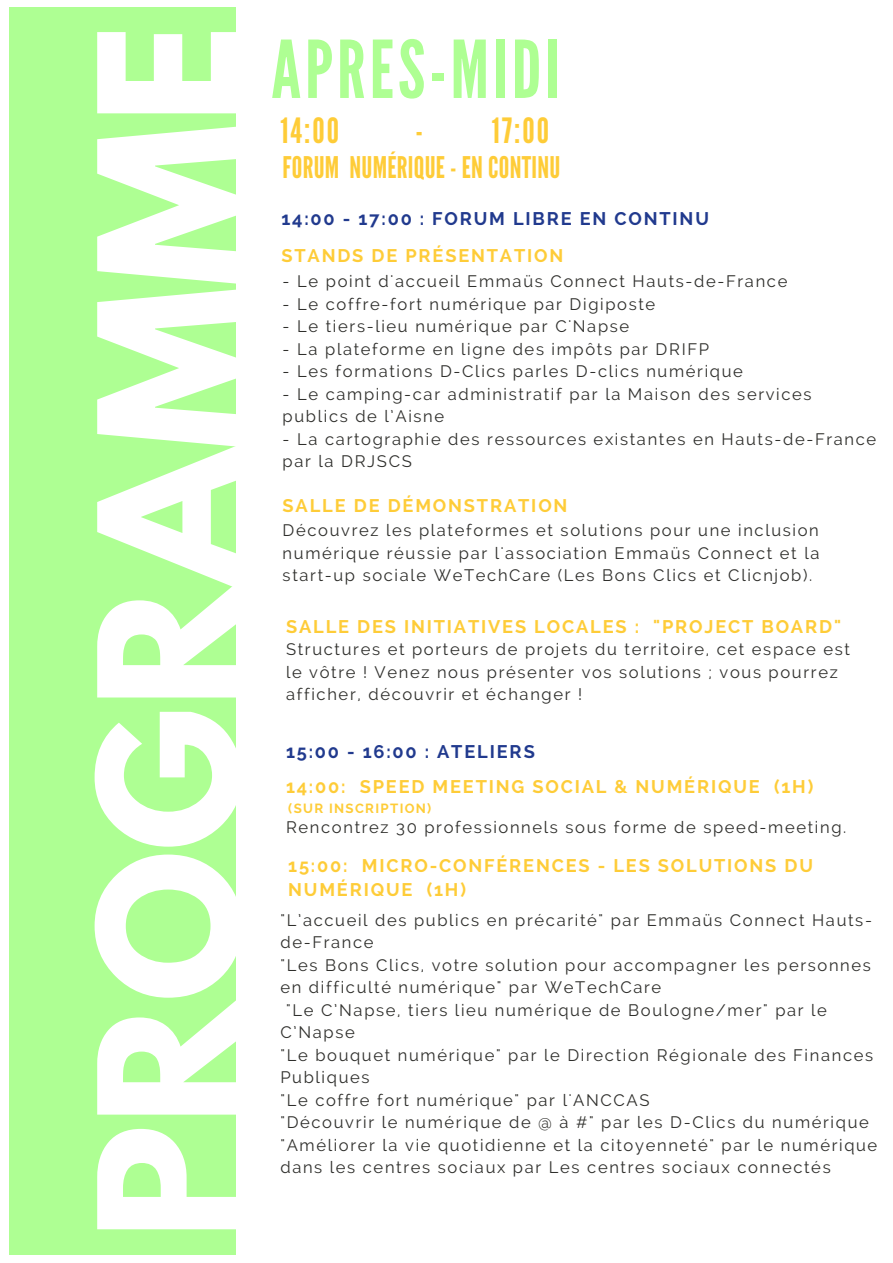
<style>
.page{position:relative;width:893px;height:1263px;background:#fff}
.page>*{position:absolute;margin:0;border:0;box-sizing:border-box;transform-origin:0 0}
.t1{font:700 172.2px "League Spartan";color:#fff}
.t2{font:79.5px "League Gothic";letter-spacing:.05em;color:#aeff93}
.t3{font:34.8px "League Gothic";letter-spacing:.06em;color:#fecc38}
.t4{font:29.85px "League Gothic";letter-spacing:.01em;color:#fecc38}
.t5{font:700 18.15px/24.8px "Raleway";letter-spacing:.1em;color:#fecc38}
.t6{font:700 18.15px "Raleway";letter-spacing:.1em;color:#213a8e}
.t7{font:16.5px/22.5px "Raleway";letter-spacing:.1em;color:#2f2f2c}
.t8{font:700 13.2px "Raleway";letter-spacing:.1em;color:#fecc38}
</style>
<div class="page">
<div style="left:9px;top:7px;width:226px;height:1247px;background:#aeff93"></div>
<h1 class="t1" style="left:84px;top:1239px;width:1217px;rotate:-90deg">PROGRAMME</h1>
<h2 class="t2" style="left:271px;top:24px;width:290px">APRES-MIDI</h2>
<h3 class="t3" style="left:280px;top:110px;width:60px">14:00</h3>
<h3 class="t3" style="left:415px;top:110px;width:135px">- 17:00</h3>
<h3 class="t4" style="left:283px;top:150px;width:279px">FORUM NUMÉRIQUE - EN CONTINU</h3>
<p class="t6" style="left:281px;top:208px;width:429px">14:00 - 17:00 : FORUM LIBRE EN CONTINU</p>
<p class="t5" style="left:281px;top:244px;width:283px">STANDS DE PRÉSENTATION</p>
<p class="t7" style="left:283px;top:270px;width:506px">- Le point d'accueil Emmaüs Connect Hauts-de-France</p>
<p class="t7" style="left:283px;top:293px;width:374px">- Le coffre-fort numérique par Digiposte</p>
<p class="t7" style="left:283px;top:315px;width:348px">- Le tiers-lieu numérique par C'Napse</p>
<p class="t7" style="left:283px;top:338px;width:428px">- La plateforme en ligne des impôts par DRIFP</p>
<p class="t7" style="left:283px;top:360px;width:462px">- Les formations D-Clics parles D-clics numérique</p>
<p class="t7" style="left:283px;top:383px;width:530px">- Le camping-car administratif par la Maison des services publics de l’Aisne</p>
<p class="t7" style="left:283px;top:428px;width:595px">- La cartographie des ressources existantes en Hauts-de-France par la DRJSCS</p>
<p class="t5" style="left:283px;top:494px;width:286px">SALLE DE DÉMONSTRATION</p>
<p class="t7" style="left:283px;top:519px;width:538px;text-align:justify">Découvrez les plateformes et solutions pour une inclusion numérique réussie par l'association Emmaüs Connect et la start-up sociale WeTechCare (Les Bons Clics et Clicnjob).</p>
<p class="t5" style="left:286px;top:614px;width:557px">SALLE DES INITIATIVES LOCALES : "PROJECT BOARD"</p>
<p class="t7" style="left:286px;top:638px;width:566px">Structures et porteurs de projets du territoire, cet espace est le vôtre ! Venez nous présenter vos solutions ; vous pourrez afficher, découvrir et échanger !</p>
<p class="t6" style="left:286px;top:741px;width:250px">15:00 - 16:00 : ATELIERS</p>
<p class="t5" style="left:286px;top:774px;width:529px">14:00: SPEED MEETING SOCIAL &amp; NUMÉRIQUE (1H)</p>
<p class="t7" style="left:286px;top:816px;width:562px">Rencontrez 30 professionnels sous forme de speed-meeting.</p>
<p class="t8" style="left:288px;top:801px;width:145px">(SUR INSCRIPTION)</p>
<p class="t5" style="left:288px;top:853px;width:526px">15:00: MICRO-CONFÉRENCES - LES SOLUTIONS DU<br>NUMÉRIQUE (1H)</p>
<p class="t7" style="left:280px;top:908px;width:593px">"L’accueil des publics en précarité" par Emmaüs Connect Hauts-</p>
<p class="t7" style="left:280px;top:931px;width:95px">de-France</p>
<p class="t7" style="left:280px;top:953px;width:592px">"Les Bons Clics, votre solution pour accompagner les personnes</p>
<p class="t7" style="left:280px;top:976px;width:382px">en difficulté numérique" par WeTechCare</p>
<p class="t7" style="left:286px;top:999px;width:542px">"Le C’Napse, tiers lieu numérique de Boulogne/mer" par le</p>
<p class="t7" style="left:280px;top:1021px;width:76px">C’Napse</p>
<p class="t7" style="left:280px;top:1044px;width:594px">"Le bouquet numérique" par le Direction Régionale des Finances</p>
<p class="t7" style="left:280px;top:1066px;width:91px">Publiques</p>
<p class="t7" style="left:280px;top:1089px;width:371px">"Le coffre fort numérique" par l'ANCCAS</p>
<p class="t7" style="left:280px;top:1111px;width:590px">"Découvrir le numérique de @ à #" par les D-Clics du numérique</p>
<p class="t7" style="left:280px;top:1134px;width:598px">"Améliorer la vie quotidienne et la citoyenneté" par le numérique</p>
<p class="t7" style="left:280px;top:1156px;width:552px">dans les centres sociaux par Les centres sociaux connectés</p>
</div>
